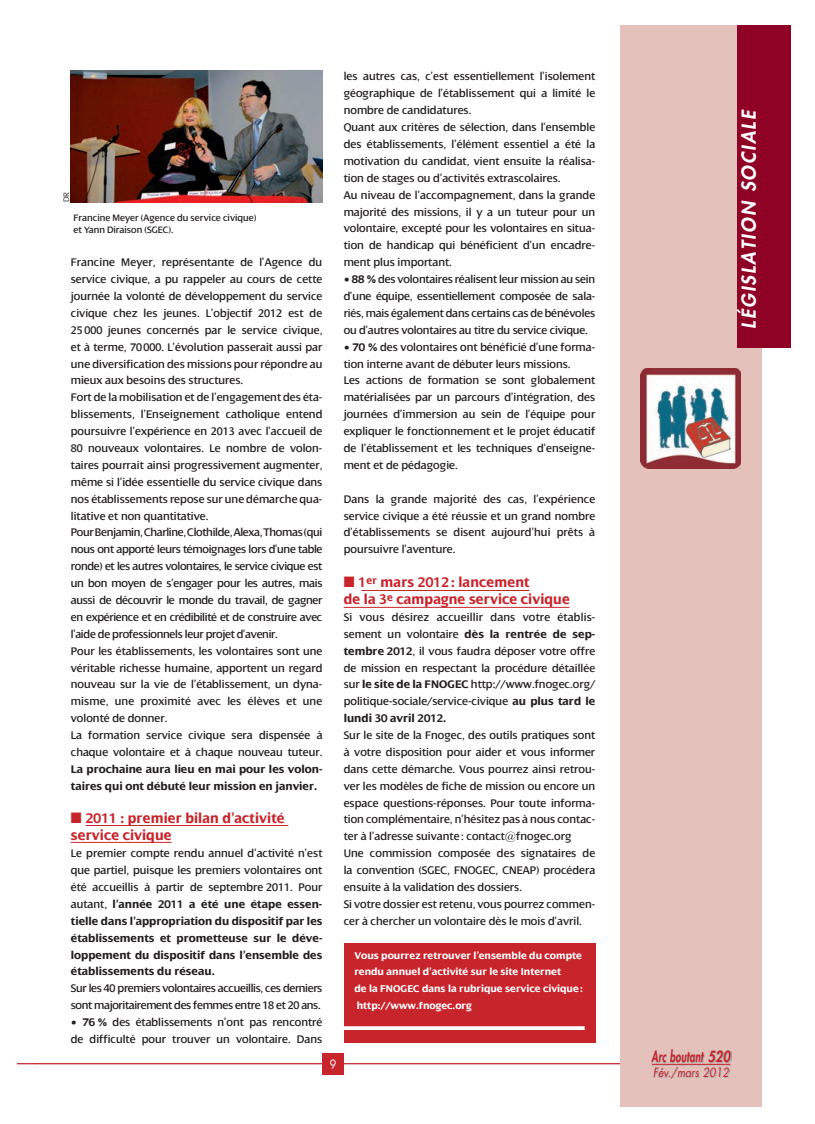
<style>
.page{position:relative;width:815px;height:1124px;background:#fff}
.page>*{position:absolute;margin:0;border:0;box-sizing:border-box;transform-origin:0 0}
.t1{font:italic 800 18.75px "Futura CE";color:#fff}
.t2{font:700 15px/16.9px "Dialog";letter-spacing:.01em;color:#c8242b;scale:.95 1}
.t3{font:italic 800 15px "Futura CE";letter-spacing:.02em;color:#c8242b;scale:.65 1}
.t4{font:italic 12.5px "Futura CE";color:#c8242b;scale:.85 1}
.t5{font:12.5px "Futura";color:#fff;scale:.85 1}
.t6{font:11.88px/16.9px "Dialog";color:#231f20}
.t7{font:700 11.88px/16.9px "Dialog";color:#231f20}
.t8{font:11.88px/16.9px "Dialog";letter-spacing:-.03em;color:#231f20}
.t9{font:700 10.62px/16.9px "Dialog";color:#fff}
.t10{font:10px/12.5px "Dialog";color:#231f20}
.t11{font:300 8.75px "Dialog";color:#231f20}
.s1{font-weight:400}
.s2{font-weight:700}
</style>
<div class="page">
<svg style="left:18px;top:1063px;width:17px;height:1px"></svg>
<div style="left:620px;top:25px;width:142px;height:1080px;background:#e5c1bc"></div>
<hr style="left:35px;top:1062px;width:585px;height:2px;background:#c8242b">
<img style="left:641px;top:368px;width:100px;height:100px">
<div style="left:737px;top:25px;width:53px;height:322px;background:#900126"></div>
<div style="left:322px;top:1052px;width:22px;height:22px;background:#c8242b"></div>
<img style="left:652px;top:1050px;width:79px;height:27px">
<hr style="left:652px;top:1063px;width:78px;height:1px;background:#c8242b">
<hr style="left:86px;top:825px;width:202px;height:1px;background:#c8242b">
<hr style="left:71px;top:841px;width:101px;height:1px;background:#c8242b">
<div style="left:344px;top:943px;width:251px;height:99px;background:#c8242b"></div>
<hr style="left:344px;top:1026px;width:241px;height:3px;background:#fff">
<img style="left:71px;top:71px;width:251px;height:131px">
<hr style="left:361px;top:590px;width:168px;height:1px;background:#c8242b">
<hr style="left:344px;top:607px;width:225px;height:1px;background:#c8242b">
<p class="t11" style="left:63px;top:202px;width:12px;rotate:-90deg">DR</p>
<p class="t10" style="left:74px;top:212px;width:184px">Francine Meyer (Agence du service civique) et Yann Diraison (SGEC).</p>
<p class="t6" style="left:71px;top:255px;width:253px">Francine Meyer, représentante de l’Agence du service civique, a pu rappeler au cours de cette journée la volonté de développement du service civique chez les jeunes. L’objectif 2012 est de 25 000 jeunes concernés par le service civique, et à terme, 70 000. L’évolution passerait aussi par une diversification des missions pour répondre au mieux aux besoins des structures.<br>Fort de la mobilisation et de l’engagement des éta&shy;blissements, l’Enseignement catholique entend poursuivre l’expérience en 2013 avec l’accueil de 80 nouveaux volontaires. Le nombre de volon&shy;taires pourrait ainsi progressivement augmenter, même si l’idée essentielle du service civique dans nos établissements repose sur une démarche qua&shy;litative et non quantitative.<br>Pour Benjamin, Charline, Clothilde, Alexa, Thomas (qui nous ont apporté leurs témoignages lors d’une table ronde) et les autres volontaires, le service civique est un bon moyen de s’engager pour les autres, mais aussi de découvrir le monde du travail, de gagner en expérience et en crédibilité et de construire avec l’aide de professionnels leur projet d’avenir.<br>Pour les établissements, les volontaires sont une véritable richesse humaine, apportent un regard nouveau sur la vie de l’établissement, un dyna&shy;misme, une proximité avec les élèves et une volonté de donner.<br>La formation service civique sera dispensée à chaque volontaire et à chaque nouveau tuteur.</p>
<p class="t7" style="left:71px;top:761px;width:253px">La prochaine aura lieu en mai pour les volon&shy;taires qui ont débuté leur mission en janvier.</p>
<p class="t2" style="left:71px;top:811px;width:227px">■ 2011 : premier bilan d’activité service civique</p>
<p class="t7" style="left:71px;top:845px;width:253px;text-align:justify"><span class="s1">Le premier compte rendu annuel d’activité n’est que partiel, puisque les premiers volontaires ont été accueillis à partir de septembre 2011. Pour autant,</span> l’année 2011 a été une étape essen&shy;tielle dans l’appropriation du dispositif par les établissements et prometteuse sur le déve&shy;loppement du dispositif dans l’ensemble des établissements du réseau.</p>
<p class="t8" style="left:71px;top:981px;width:253px">Sur les 40 premiers volontaires accueillis, ces derniers sont majoritairement des femmes entre 18 et 20 ans.</p>
<p class="t6" style="left:71px;top:1014px;width:253px"><span class="s2">• 76 %</span> des établissements n’ont pas rencontré de difficulté pour trouver un volontaire. Dans</p>
<p class="t6" style="left:344px;top:69px;width:253px">les autres cas, c’est essentiellement l’isolement géographique de l’établissement qui a limité le nombre de candidatures.<br>Quant aux critères de sélection, dans l’ensemble des établissements, l’élément essentiel a été la motivation du candidat, vient ensuite la réalisa&shy;tion de stages ou d’activités extrascolaires.<br>Au niveau de l’accompagnement, dans la grande majorité des missions, il y a un tuteur pour un volontaire, excepté pour les volontaires en situa&shy;tion de handicap qui bénéficient d’un encadre&shy;ment plus important.</p>
<p class="t6" style="left:344px;top:272px;width:253px;text-align:justify"><span class="s2">• 88 %</span> des volontaires réalisent leur mission au sein d’une équipe, essentiellement composée de sala&shy;riés, mais également dans certains cas de bénévoles ou d’autres volontaires au titre du service civique.</p>
<p class="t6" style="left:344px;top:339px;width:253px"><span class="s2">• 70 %</span> des volontaires ont bénéficié d’une forma&shy;tion interne avant de débuter leurs missions.<br>Les actions de formation se sont globalement matérialisées par un parcours d’intégration, des journées d’immersion au sein de l’équipe pour expliquer le fonctionnement et le projet éducatif de l’établissement et les techniques d’enseigne&shy;ment et de pédagogie.</p>
<p class="t6" style="left:344px;top:491px;width:253px;text-align:justify">Dans la grande majorité des cas, l’expérience service civique a été réussie et un grand nombre d’établissements se disent aujourd’hui prêts à poursuivre l’aventure.</p>
<p class="t2" style="left:344px;top:575px;width:240px">■ 1<sup>er</sup> mars 2012 : lancement<br>de la 3<sup>e</sup> campagne service civique</p>
<p class="t6" style="left:344px;top:609px;width:253px;text-align:justify">Si vous désirez accueillir dans votre établis&shy;sement un volontaire <span class="s2">dès la rentrée de sep&shy;tembre 2012</span>, il vous faudra déposer votre offre de mission en respectant la procédure détaillée sur <span class="s2">le site de la FNOGEC</span> http://www.fnogec.org/ politique-sociale/service-civique <span class="s2">au plus tard le lundi 30 avril 2012.</span></p>
<p class="t6" style="left:344px;top:727px;width:253px">Sur le site de la Fnogec, des outils pratiques sont à votre disposition pour aider et vous informer dans cette démarche. Vous pourrez ainsi retrou&shy;ver les modèles de fiche de mission ou encore un espace questions-réponses. Pour toute informa&shy;tion complémentaire, n’hésitez pas à nous contac&shy;ter à l’adresse suivante : contact@fnogec.org<br>Une commission composée des signataires de la convention (SGEC, FNOGEC, CNEAP) procédera ensuite à la validation des dossiers.<br>Si votre dossier est retenu, vous pourrez commen&shy;cer à chercher un volontaire dès le mois d’avril.</p>
<p class="t9" style="left:354px;top:947px;width:230px">Vous pourrez retrouver l’ensemble du compte rendu annuel d’activité sur le site Internet<br>de la FNOGEC dans la rubrique service civique : http://www.fnogec.org</p>
<p class="t5" style="left:330px;top:1055px;width:9px">9</p>
<h1 class="t1" style="left:735px;top:328px;width:220px;rotate:-90deg">LÉGISLATION SOCIALE</h1>
<p class="t3" style="left:652px;top:1045px;width:122px">Arc boutant 520</p>
<p class="t4" style="left:653px;top:1064px;width:91px">Fév./mars 2012</p>
</div>
